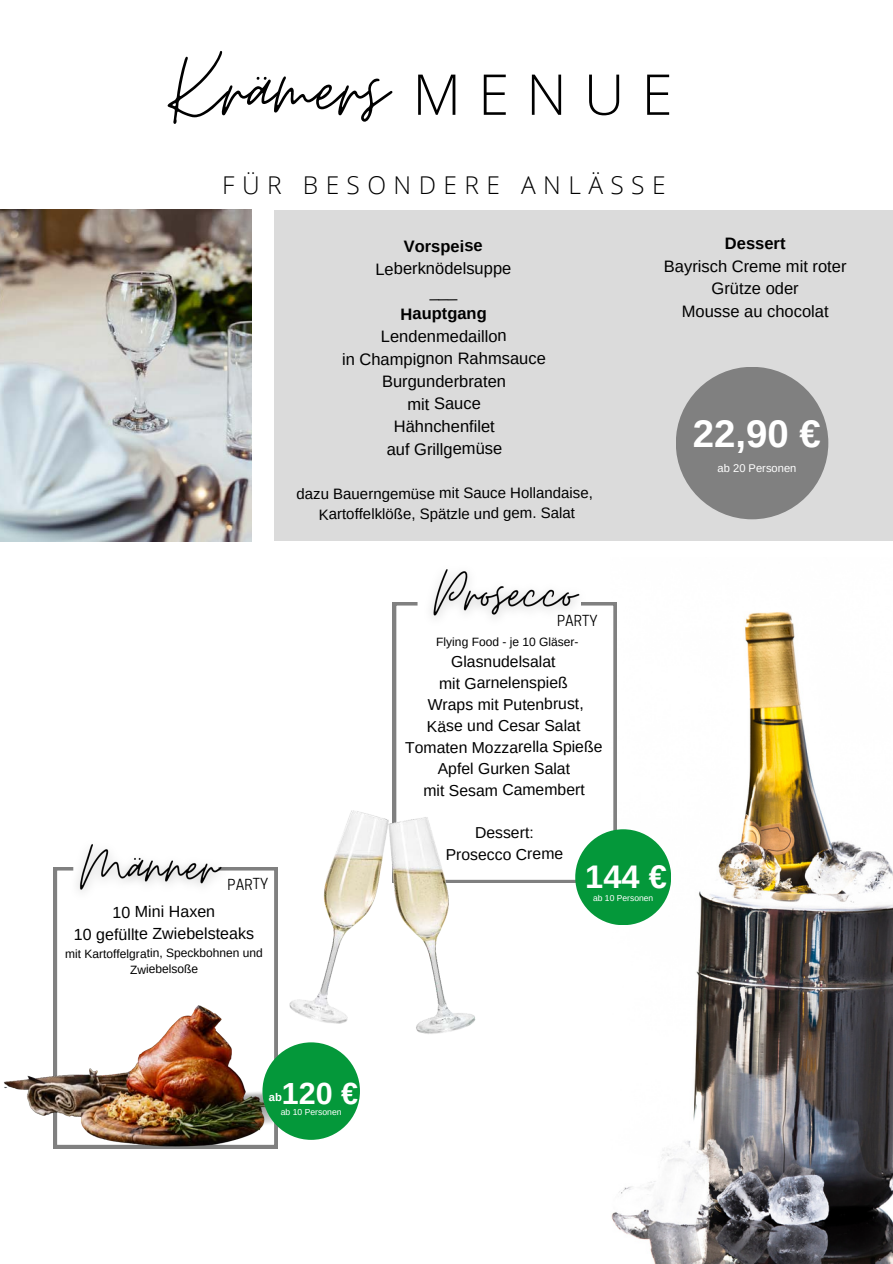
<style>
.page{position:relative;width:893px;height:1264px;background:#fff}
.page>*{position:absolute;margin:0;border:0;box-sizing:border-box;transform-origin:0 0}
.t1{font:101.55px "Moon Time";color:#000}
.t2{font:300 56.25px "Open Sans";letter-spacing:.305em;color:#000}
.t3{font:700 38.4px "Arimo";color:#fff}
.t4{font:700 32.7px "Arimo";color:#fff}
.t5{font:700 30.45px "Arimo";color:#fff}
.t6{font:300 24.45px "Open Sans";letter-spacing:.305em;color:#000}
.t7{font:700 17.55px "Arimo";color:#fff}
.t8{font:16.5px/22.5px "Arimo";letter-spacing:-.005em;color:#000;text-align:center}
.t9{font:700 16.5px "Arimo";letter-spacing:-.005em;color:#000}
.t10{font:16.05px "Arimo";letter-spacing:-.005em;color:#000}
.t11{font:15.75px "Arimo";letter-spacing:-.005em;color:#000}
.t12{font:15px "Arimo";letter-spacing:-.005em;color:#000}
.t13{font:14.25px "Cooper Hewitt";letter-spacing:-.005em;color:#000}
.t14{font:12px/15.9px "Arimo";letter-spacing:-.005em;color:#000;text-align:center}
.t15{font:700 11.25px "Arimo";color:#fff}
.t16{font:11.1px "Arimo";letter-spacing:-.005em;color:#fff}
.t17{font:8.7px "Arimo";letter-spacing:-.005em;color:#fff}
.t18{font:8.55px "Arimo";letter-spacing:-.005em;color:#fff}
.t19{font:700 7.95px "Arimo";color:#fff}
</style>
<div class="page">
<img style="left:610px;top:602px;width:282px;height:661px">
<svg style="left:393px;top:602px;width:223px;height:280px"></svg>
<div style="left:417px;top:562px;width:164px;height:82px;background:#fff;border-radius:3px"></div>
<img style="left:277px;top:786px;width:222px;height:279px">
<svg style="left:54px;top:867px;width:223px;height:281px"></svg>
<img style="left:3px;top:974px;width:270px;height:175px">
<div style="left:274px;top:210px;width:618px;height:330px;background:#dbdbdb"></div>
<img style="left:0;top:210px;width:251px;height:332px">
<div style="left:262px;top:1042px;width:98px;height:97px;background:#04983a;border-radius:50%"></div>
<div style="left:575px;top:829px;width:96px;height:96px;background:#04983a;border-radius:50%"></div>
<img style="left:416px;top:569px;width:182px;height:67px">
<img style="left:62px;top:844px;width:177px;height:66px">
<div style="left:675px;top:367px;width:153px;height:152px;background:#808080;border-radius:50%"></div>
<p class="t1" style="left:168px;top:27px;width:221px">Krämers</p>
<p class="t2" style="left:412px;top:55px;width:261px">MENUE</p>
<p class="t6" style="left:222px;top:168px;width:444px">FÜR BESONDERE ANLÄSSE</p>
<p class="t9" style="left:404px;top:237px;width:80px">Vorspeise</p>
<p class="t8" style="left:375px;top:257px;width:137px">Leberknödelsuppe</p>
<p class="t8" style="left:430px;top:280px;width:29px">___</p>
<p class="t9" style="left:400px;top:304px;width:88px">Hauptgang</p>
<p class="t8" style="left:381px;top:325px;width:127px">Lendenmedaillon</p>
<p class="t8" style="left:342px;top:347px;width:205px">in Champignon Rahmsauce</p>
<p class="t8" style="left:382px;top:370px;width:126px">Burgunderbraten</p>
<p class="t8" style="left:407px;top:392px;width:75px">mit Sauce</p>
<p class="t8" style="left:394px;top:415px;width:102px">Hähnchenfilet</p>
<p class="t8" style="left:386px;top:437px;width:117px">auf Grillgemüse</p>
<p class="t12" style="left:296px;top:485px;width:298px">dazu Bauerngemüse mit Sauce Hollandaise,</p>
<p class="t12" style="left:319px;top:505px;width:258px">Kartoffelklöße, Spätzle und gem. Salat</p>
<p class="t13" style="left:557px;top:615px;width:42px">PARTY</p>
<p class="t14" style="left:436px;top:634px;width:144px">Flying Food - je 10 Gläser-</p>
<p class="t11" style="left:451px;top:652px;width:106px">Glasnudelsalat</p>
<p class="t11" style="left:439px;top:674px;width:130px">mit Garnelenspieß</p>
<p class="t11" style="left:427px;top:695px;width:158px">Wraps mit Putenbrust,</p>
<p class="t11" style="left:427px;top:716px;width:155px">Käse und Cesar Salat</p>
<p class="t11" style="left:405px;top:738px;width:199px">Tomaten Mozzarella Spieße</p>
<h4 class="t11" style="left:438px;top:759px;width:134px">Apfel Gurken Salat</h4>
<p class="t11" style="left:423px;top:781px;width:163px">mit Sesam Camembert</p>
<p class="t11" style="left:475px;top:824px;width:60px">Dessert:</p>
<p class="t11" style="left:445px;top:845px;width:119px">Prosecco Creme</p>
<p class="t9" style="left:724px;top:234px;width:62px">Dessert</p>
<p class="t8" style="left:663px;top:255px;width:184px">Bayrisch Creme mit roter<br>Grütze oder</p>
<p class="t8" style="left:681px;top:300px;width:148px">Mousse au chocolat</p>
<p class="t3" style="left:693px;top:412px;width:129px">22,90 €</p>
<h5 class="t16" style="left:717px;top:462px;width:80px">ab 20 Personen</h5>
<h3 class="t7" style="left:729px;top:440px;width:22px">ab</h3>
<p class="t4" style="left:585px;top:858px;width:83px">144 €</p>
<p class="t18" style="left:593px;top:893px;width:62px">ab 10 Personen</p>
<p class="t13" style="left:227px;top:878px;width:42px">PARTY</p>
<p class="t19" style="left:630px;top:879px;width:11px">ab</p>
<h5 class="t10" style="left:113px;top:902px;width:104px">10 Mini Haxen</h5>
<p class="t10" style="left:74px;top:924px;width:182px">10 gefüllte Zwiebelsteaks</p>
<p class="t14" style="left:65px;top:945px;width:199px">mit Kartoffelgratin, Speckbohnen und<br>Zwiebelsoße</p>
<p class="t5" style="left:282px;top:1076px;width:78px">120 €</p>
<p class="t17" style="left:281px;top:1107px;width:63px">ab 10 Personen</p>
<p class="t15" style="left:269px;top:1090px;width:15px">ab</p>
</div>
